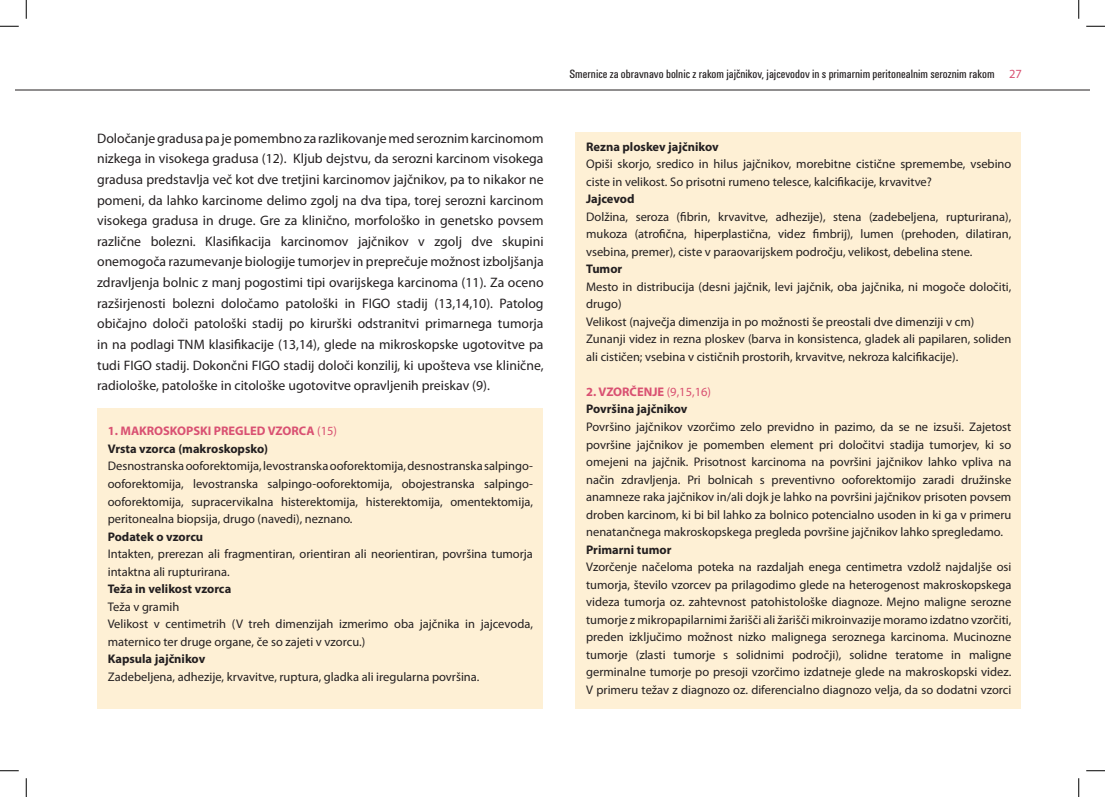
<style>
.page{position:relative;width:1105px;height:797px;background:#fff}
.page>*{position:absolute;margin:0;border:0;box-sizing:border-box;transform-origin:0 0}
.t1{font:13.75px/20.6px "Myriad Pro";color:#231f20;text-align:justify}
.t2{font:12.5px/17.5px "Myriad Pro";color:#231f20;text-align:justify}
.t3{font:700 12.5px/17.5px "Myriad Pro";color:#231f20}
.t4{font:condensed 12.5px "Unitus TEE";color:#231f20}
.t5{font:700 12.5px/17.5px "Myriad Pro";color:#d95172}
.s1{font-weight:400}
.s2{color:#231f20}
.s3{font-family:"Myriad Pro";font-stretch:normal;color:#d95172}
.s4{color:#d95172}
.s5{font-weight:400;color:#d95172}
</style>
<div class="page">
<div style="left:98px;top:408px;width:445px;height:300px;background:#fef0d5"></div>
<div style="left:575px;top:132px;width:446px;height:576px;background:#fef0d5"></div>
<hr style="left:16px;top:90px;width:1073px;height:1px;background:#231f20">
<svg style="left:0;top:25px;width:19px;height:2px"></svg>
<svg style="left:1086px;top:25px;width:19px;height:2px"></svg>
<svg style="left:0;top:770px;width:19px;height:1px"></svg>
<svg style="left:1086px;top:770px;width:19px;height:1px"></svg>
<svg style="left:25px;top:0;width:2px;height:19px"></svg>
<svg style="left:25px;top:778px;width:2px;height:19px"></svg>
<svg style="left:1078px;top:0;width:1px;height:19px"></svg>
<svg style="left:1078px;top:778px;width:1px;height:19px"></svg>
<p class="t1" style="left:97px;top:127px;width:448px">Določanje gradusa pa je pomembno za razlikovanje med seroznim karcinomom nizkega in visokega gradusa (12). Kljub dejstvu, da serozni karcinom visokega gradusa predstavlja več kot dve tretjini karcinomov jajčnikov, pa to nikakor ne pomeni, da lahko karcinome delimo zgolj na dva tipa, torej serozni karcinom visokega gradusa in druge. Gre za klinično, morfološko in genetsko povsem različne bolezni. Klasifikacija karcinomov jajčnikov v zgolj dve skupini onemogoča razumevanje biologije tumorjev in preprečuje možnost izboljšanja zdravljenja bolnic z manj pogostimi tipi ovarijskega karcinoma (11). Za oceno razširjenosti bolezni določamo patološki in FIGO stadij (13,14,10). Patolog običajno določi patološki stadij po kirurški odstranitvi primarnega tumorja in na podlagi TNM klasifikacije (13,14), glede na mikroskopske ugotovitve pa tudi FIGO stadij. Dokončni FIGO stadij določi konzilij, ki upošteva vse klinične, radiološke, patološke in citološke ugotovitve opravljenih preiskav (9).</p>
<p class="t5" style="left:108px;top:422px;width:231px">1. MAKROSKOPSKI PREGLED VZORCA <span class="s1">(15)<br></span><span class="s2">Vrsta vzorca (makroskopsko)</span></p>
<p class="t2" style="left:108px;top:457px;width:427px">Desnostranskaooforektomija, levostranska ooforektomija, desnostranska salpingo&shy;ooforektomija, levostranska salpingo-ooforektomija, obojestranska salpingo&shy;ooforektomija, supracervikalna histerektomija, histerektomija, omentektomija, peritonealna biopsija, drugo (navedi), neznano.</p>
<p class="t3" style="left:108px;top:527px;width:97px">Podatek o vzorcu</p>
<p class="t2" style="left:108px;top:545px;width:427px">Intakten, prerezan ali fragmentiran, orientiran ali neorientiran, površina tumorja intaktna ali rupturirana.</p>
<p class="t3" style="left:108px;top:579px;width:125px">Teža in velikost vzorca</p>
<p class="t2" style="left:108px;top:597px;width:427px;text-align:left">Teža v gramih<br>Velikost v centimetrih (V treh dimenzijah izmerimo oba jajčnika in jajcevoda, maternico ter druge organe, če so zajeti v vzorcu.)</p>
<p class="t3" style="left:108px;top:649px;width:99px">Kapsula jajčnikov</p>
<p class="t2" style="left:108px;top:667px;width:373px">Zadebeljena, adhezije, krvavitve, ruptura, gladka ali iregularna površina.</p>
<p class="t4" style="left:569px;top:67px;width:454px">Smernice za obravnavo bolnic z rakom jajčnikov, jajcevodov in s primarnim peritonealnim seroznim rakom <span class="s3">27</span></p>
<p class="t3" style="left:586px;top:137px;width:134px">Rezna ploskev jajčnikov</p>
<p class="t2" style="left:586px;top:155px;width:427px">Opiši skorjo, sredico in hilus jajčnikov, morebitne cistične spremembe, vsebino ciste in velikost. So prisotni rumeno telesce, kalcifikacije, krvavitve?</p>
<p class="t3" style="left:586px;top:190px;width:50px">Jajcevod</p>
<p class="t2" style="left:586px;top:208px;width:427px">Dolžina, seroza (fibrin, krvavitve, adhezije), stena (zadebeljena, rupturirana), mukoza (atrofična, hiperplastična, videz fimbrij), lumen (prehoden, dilatiran, vsebina, premer), ciste v paraovarijskem področju, velikost, debelina stene.</p>
<p class="t3" style="left:586px;top:260px;width:38px">Tumor</p>
<p class="t2" style="left:586px;top:278px;width:427px;text-align:left">Mesto in distribucija (desni jajčnik, levi jajčnik, oba jajčnika, ni mogoče določiti, drugo)<br>Velikost (največja dimenzija in po možnosti še preostali dve dimenziji v cm)<br>Zunanji videz in rezna ploskev (barva in konsistenca, gladek ali papilaren, soliden ali cističen; vsebina v cističnih prostorih, krvavitve, nekroza kalcifikacije).</p>
<p class="t3" style="left:586px;top:382px;width:126px"><span class="s4">2. VZORČENJE</span> <span class="s5">(9,15,16)<br></span>Površina jajčnikov</p>
<p class="t2" style="left:586px;top:418px;width:427px">Površino jajčnikov vzorčimo zelo previdno in pazimo, da se ne izsuši. Zajetost površine jajčnikov je pomemben element pri določitvi stadija tumorjev, ki so omejeni na jajčnik. Prisotnost karcinoma na površini jajčnikov lahko vpliva na način zdravljenja. Pri bolnicah s preventivno ooforektomijo zaradi družinske anamneze raka jajčnikov in/ali dojk je lahko na površini jajčnikov prisoten povsem droben karcinom, ki bi bil lahko za bolnico potencialno usoden in ki ga v primeru nenatančnega makroskopskega pregleda površine jajčnikov lahko spregledamo.</p>
<p class="t3" style="left:586px;top:540px;width:87px">Primarni tumor</p>
<p class="t2" style="left:586px;top:558px;width:427px">Vzorčenje načeloma poteka na razdaljah enega centimetra vzdolž najdaljše osi tumorja, število vzorcev pa prilagodimo glede na heterogenost makroskopskega videza tumorja oz. zahtevnost patohistološke diagnoze. Mejno maligne serozne tumorje z mikropapilarnimi žarišči ali žarišči mikroinvazije moramo izdatno vzorčiti, preden izključimo možnost nizko malignega seroznega karcinoma. Mucinozne tumorje (zlasti tumorje s solidnimi področji), solidne teratome in maligne germinalne tumorje po presoji vzorčimo izdatneje glede na makroskopski videz.<br>V primeru težav z diagnozo oz. diferencialno diagnozo velja, da so dodatni vzorci</p>
</div>
